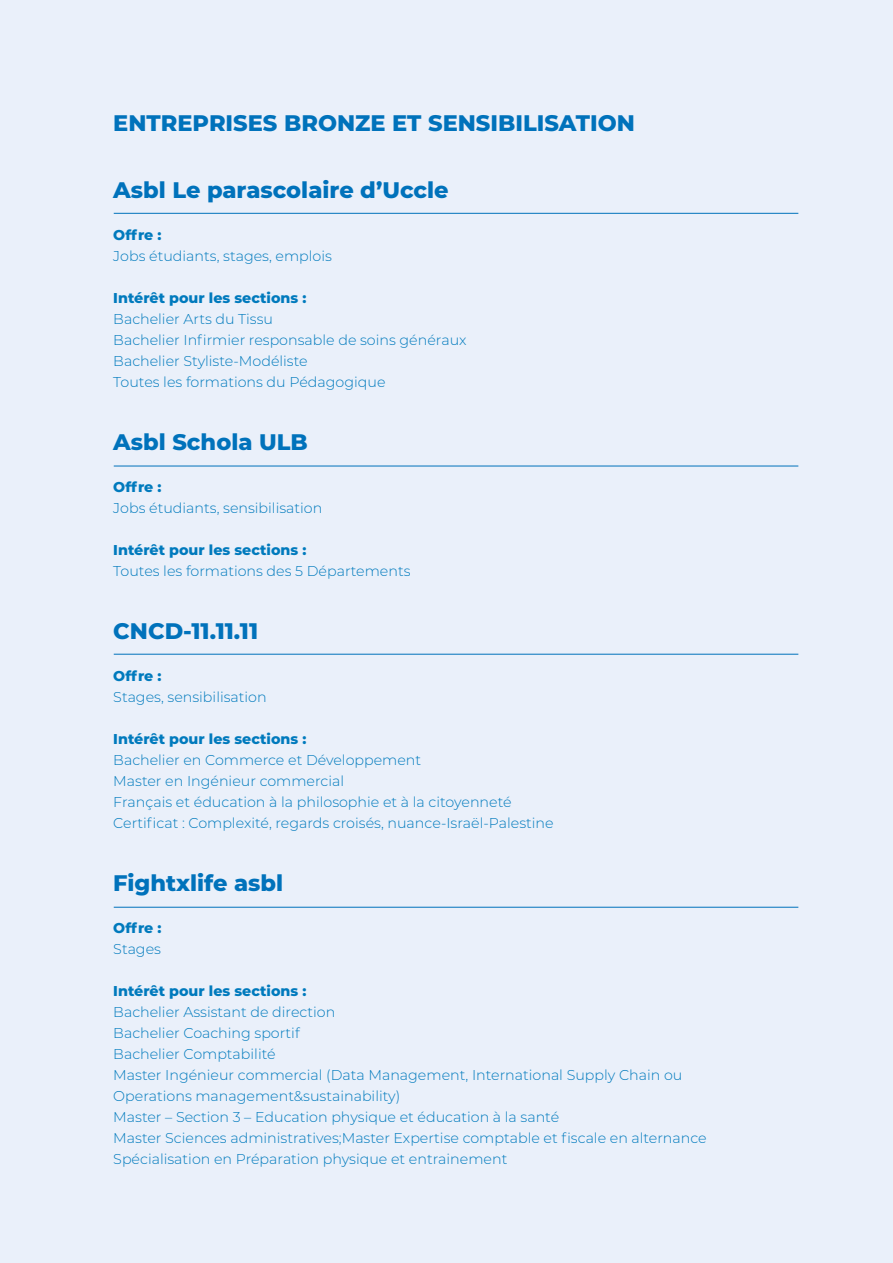
<style>
.page{position:relative;width:893px;height:1263px;background:#eaf0fa}
.page>*{position:absolute;margin:0;border:0;box-sizing:border-box;transform-origin:0 0}
.t1{font:800 22.5px "Montserrat";color:#0072bb}
.t2{font:300 14.25px/21px "Montserrat";color:#007abd}
.t3{font:800 14.25px "Montserrat";color:#007abd}
</style>
<div class="page">
<hr style="left:114px;top:213px;width:684px;height:1px;background:#0072bb">
<hr style="left:114px;top:466px;width:684px;height:1px;background:#0072bb">
<hr style="left:114px;top:654px;width:684px;height:1px;background:#0072bb">
<hr style="left:114px;top:907px;width:684px;height:1px;background:#0072bb">
<h1 class="t1" style="left:113px;top:107px;width:523px">ENTREPRISES BRONZE ET SENSIBILISATION</h1>
<h1 class="t1" style="left:113px;top:174px;width:337px">Asbl Le parascolaire d’Uccle</h1>
<p class="t3" style="left:113px;top:225px;width:50px">Offre :</p>
<p class="t2" style="left:113px;top:245px;width:220px">Jobs étudiants, stages, emplois</p>
<p class="t3" style="left:113px;top:288px;width:195px">Intérêt pour les sections :</p>
<p class="t2" style="left:113px;top:308px;width:355px">Bachelier Arts du Tissu<br>Bachelier Infirmier responsable de soins généraux Bachelier Styliste-Modéliste<br>Toutes les formations du Pédagogique</p>
<h1 class="t1" style="left:113px;top:426px;width:196px">Asbl Schola ULB</h1>
<p class="t3" style="left:113px;top:477px;width:50px">Offre :</p>
<p class="t2" style="left:113px;top:497px;width:211px">Jobs étudiants, sensibilisation</p>
<p class="t3" style="left:113px;top:540px;width:195px">Intérêt pour les sections :</p>
<p class="t2" style="left:113px;top:560px;width:299px">Toutes les formations des 5 Départements</p>
<h1 class="t1" style="left:113px;top:615px;width:146px">CNCD-11.11.11</h1>
<p class="t3" style="left:113px;top:666px;width:50px">Offre :</p>
<p class="t2" style="left:113px;top:686px;width:155px">Stages, sensibilisation</p>
<p class="t3" style="left:113px;top:729px;width:195px">Intérêt pour les sections :</p>
<p class="t2" style="left:113px;top:749px;width:442px">Bachelier en Commerce et Développement<br>Master en Ingénieur commercial<br>Français et éducation à la philosophie et à la citoyenneté Certificat : Complexité, regards croisés, nuance-Israël-Palestine</p>
<h1 class="t1" style="left:113px;top:867px;width:171px">Fightxlife asbl</h1>
<p class="t3" style="left:113px;top:918px;width:50px">Offre :</p>
<p class="t2" style="left:113px;top:938px;width:49px">Stages</p>
<p class="t3" style="left:113px;top:981px;width:195px">Intérêt pour les sections :</p>
<p class="t2" style="left:113px;top:1001px;width:595px">Bachelier Assistant de direction<br>Bachelier Coaching sportif<br>Bachelier Comptabilité<br>Master Ingénieur commercial (Data Management, International Supply Chain ou Operations management&amp;sustainability)<br>Master – Section 3 – Education physique et éducation à la santé<br>Master Sciences administratives;Master Expertise comptable et fiscale en alternance Spécialisation en Préparation physique et entrainement</p>
</div>
